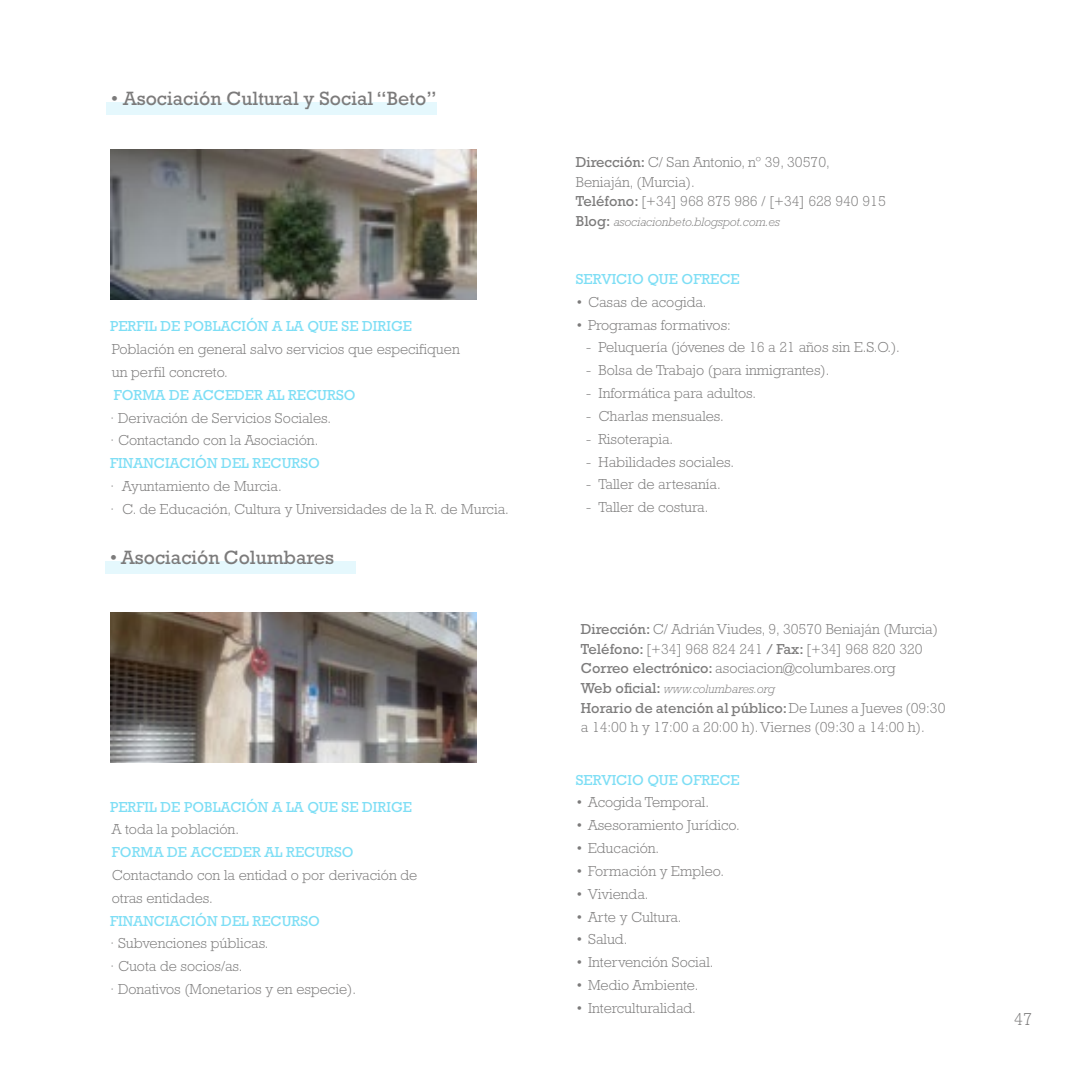
<style>
.page{position:relative;width:1092px;height:1092px;background:#fff}
.page>*{position:absolute;margin:0;border:0;box-sizing:border-box;transform-origin:0 0}
.t1{font:19.6px "Rockwell Std";color:#7c7b7b}
.t2{font:300 17.5px "Rockwell Std";color:#7c7b7b}
.t3{font:300 14.7px/22.8px "Rockwell Std";color:#7c7b7b}
.t4{font:14.7px "Rockwell Std";color:#7ddef5}
.t5{font:italic 300 12.25px "Rockwell Std";color:#7c7b7b}
.s1{font-weight:400}
.s2{font-weight:400;font-style:normal;font-size:14.7px}
</style>
<div class="page">
<img style="left:110px;top:612px;width:367px;height:150px">
<div style="left:105px;top:561px;width:250px;height:12px;background:#e5f8fd"></div>
<img style="left:110px;top:150px;width:367px;height:150px">
<div style="left:106px;top:103px;width:330px;height:12px;background:#e5f8fd"></div>
<h1 class="t1" style="left:111px;top:87px;width:327px">• Asociación Cultural y Social “Beto”</h1>
<p class="t4" style="left:110px;top:318px;width:303px">PERFIL DE POBLACIÓN A LA QUE SE DIRIGE</p>
<p class="t3" style="left:112px;top:337px;width:349px">Población en general salvo servicios que especifiquen un perfil concreto.</p>
<p class="t4" style="left:114px;top:386px;width:243px">FORMA DE ACCEDER AL RECURSO</p>
<p class="t3" style="left:110px;top:406px;width:223px">· Derivación de Servicios Sociales. · Contactando con la Asociación.</p>
<p class="t4" style="left:110px;top:454px;width:211px">FINANCIACIÓN DEL RECURSO</p>
<p class="t3" style="left:110px;top:474px;width:400px">· Ayuntamiento de Murcia.<br>· C. de Educación, Cultura y Universidades de la R. de Murcia.</p>
<h1 class="t1" style="left:110px;top:546px;width:225px">• Asociación Columbares</h1>
<p class="t4" style="left:110px;top:798px;width:303px">PERFIL DE POBLACIÓN A LA QUE SE DIRIGE</p>
<p class="t3" style="left:112px;top:818px;width:129px">A toda la población.</p>
<p class="t4" style="left:112px;top:843px;width:243px">FORMA DE ACCEDER AL RECURSO</p>
<p class="t3" style="left:112px;top:863px;width:307px">Contactando con la entidad o por derivación de otras entidades.</p>
<p class="t4" style="left:110px;top:912px;width:211px">FINANCIACIÓN DEL RECURSO</p>
<p class="t3" style="left:110px;top:931px;width:247px">· Subvenciones públicas.<br>· Cuota de socios/as.<br>· Donativos (Monetarios y en especie).</p>
<p class="t3" style="left:575px;top:152px;width:311px;line-height:19.6px"><span class="s1">Dirección:</span> C/ San Antonio, nº 39, 30570,<br>Beniaján, (Murcia).<br><span class="s1">Teléfono:</span> [+34] 968 875 986 / [+34] 628 940 915</p>
<p class="t5" style="left:575px;top:215px;width:205px"><span class="s2">Blog:</span> asociacionbeto.blogspot.com.es</p>
<p class="t4" style="left:575px;top:270px;width:165px">SERVICIO QUE OFRECE</p>
<p class="t3" style="left:575px;top:290px;width:132px">• Casas de acogida.</p>
<p class="t3" style="left:575px;top:313px;width:157px">• Programas formativos:</p>
<p class="t3" style="left:586px;top:336px;width:315px">- Peluquería (jóvenes de 16 a 21 años sin E.S.O.).</p>
<p class="t3" style="left:586px;top:359px;width:245px">- Bolsa de Trabajo (para inmigrantes).</p>
<p class="t3" style="left:586px;top:381px;width:171px">- Informática para adultos.</p>
<p class="t3" style="left:586px;top:404px;width:139px">- Charlas mensuales.</p>
<p class="t3" style="left:586px;top:427px;width:88px">- Risoterapia.</p>
<p class="t3" style="left:586px;top:450px;width:149px">- Habilidades sociales.</p>
<p class="t3" style="left:586px;top:473px;width:136px">- Taller de artesanía.</p>
<p class="t3" style="left:586px;top:495px;width:123px">- Taller de costura.</p>
<p class="t3" style="left:581px;top:619px;width:358px;line-height:19.6px"><span class="s1">Dirección:</span> C/ Adrián Viudes, 9, 30570 Beniaján (Murcia)<br><span class="s1">Teléfono:</span> [+34] 968 824 241 <span class="s1">/ Fax:</span> [+34] 968 820 320<br><span class="s1">Correo electrónico:</span> asociacion@columbares.org</p>
<p class="t5" style="left:581px;top:681px;width:195px"><span class="s2">Web oficial:</span> www.columbares.org</p>
<p class="t3" style="left:581px;top:697px;width:366px;line-height:19.6px"><span class="s1">Horario de atención al público:</span> De Lunes a Jueves (09:30 a 14:00 h y 17:00 a 20:00 h). Viernes (09:30 a 14:00 h).</p>
<p class="t4" style="left:575px;top:771px;width:165px">SERVICIO QUE OFRECE</p>
<p class="t3" style="left:575px;top:791px;width:135px">• Acogida Temporal.</p>
<p class="t3" style="left:575px;top:813px;width:165px">• Asesoramiento Jurídico.</p>
<p class="t3" style="left:575px;top:836px;width:85px">• Educación.</p>
<p class="t3" style="left:575px;top:859px;width:150px">• Formación y Empleo.</p>
<p class="t3" style="left:575px;top:882px;width:74px">• Vivienda.</p>
<p class="t3" style="left:575px;top:905px;width:107px">• Arte y Cultura.</p>
<p class="t3" style="left:575px;top:927px;width:53px">• Salud.</p>
<p class="t3" style="left:575px;top:950px;width:139px">• Intervención Social.</p>
<p class="t3" style="left:575px;top:973px;width:124px">• Medio Ambiente.</p>
<p class="t3" style="left:575px;top:996px;width:121px">• Interculturalidad.</p>
<p class="t2" style="left:1013px;top:1009px;width:20px">47</p>
</div>
